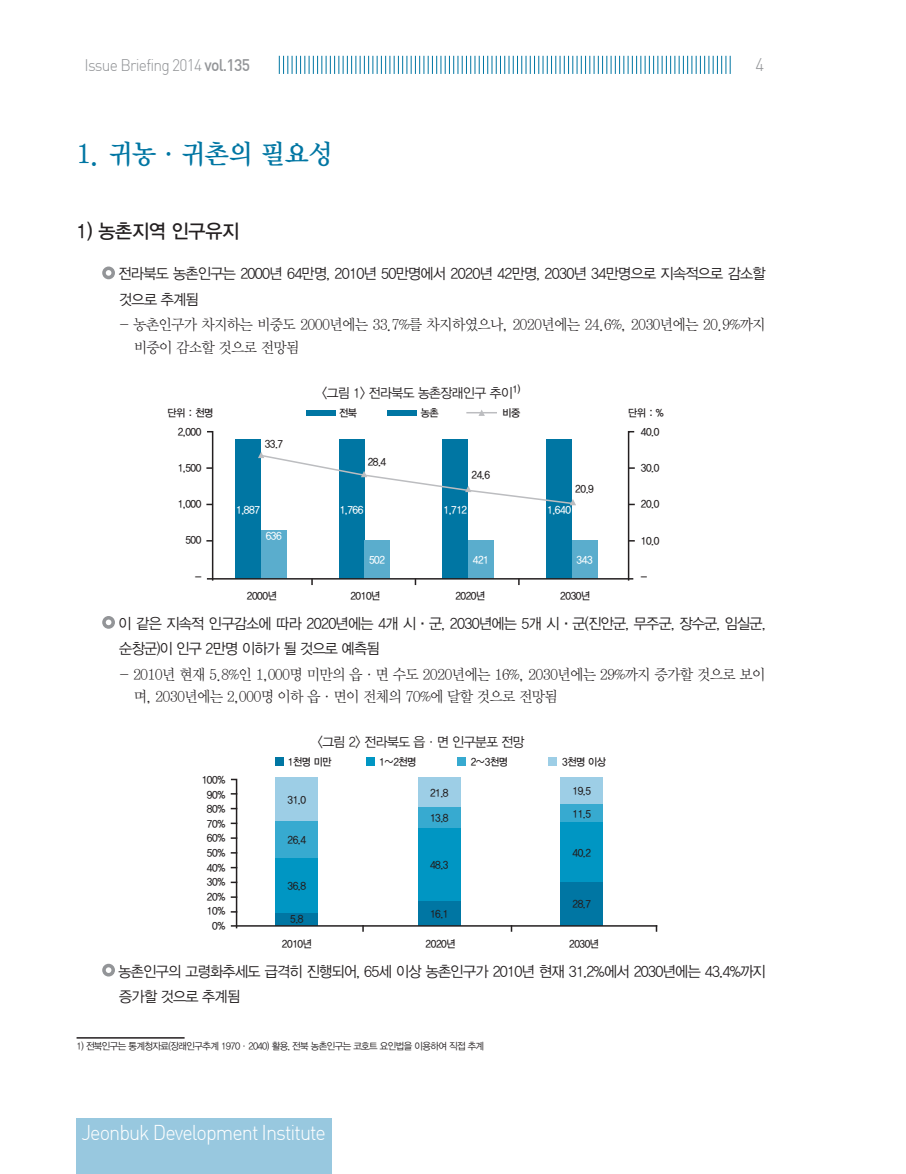
<style>
.page{position:relative;width:906px;height:1174px;background:#fff}
.page>*{position:absolute;margin:0;border:0;box-sizing:border-box;transform-origin:0 0}
.t1{font:27px "YDIY Mj O340";letter-spacing:-.015em;color:#0076a3;scale:.95 1}
.t2{font:21px "Dinlig";letter-spacing:-.05em;color:#fff;scale:.95 1}
.t3{font:19.5px "YDIYGO330";letter-spacing:-.015em;color:#231f20;scale:.95 1}
.t4{font:18px "Dinlig";color:#939598;scale:.95 1}
.t5{font:16.5px "Dinlig";letter-spacing:-.05em;color:#939598;scale:.95 1}
.t6{font:15px/25.5px "YDIYGO320";letter-spacing:-.05em;color:#231f20;scale:.95 1}
.t7{font:15px/22.5px "YDIY Mj O320";letter-spacing:-.05em;color:#231f20;scale:.95 1}
.t8{font:13.5px "YDIYGO320";letter-spacing:-.04em;color:#231f20;scale:.95 1}
.t9{font:10.5px/14.5px "YDIYGO330";letter-spacing:-.04em;color:#231f20;scale:.95 1}
.t10{font:10.5px "YDIYGO330";letter-spacing:-.04em;color:#fff;scale:.95 1}
.t11{font:9.75px "YDIYGO320";letter-spacing:-.06em;color:#231f20;scale:.95 1}
.s1{font-family:"Dinmed"}
.s2{font-family:"YDIYGO140 KS Cpc EUC H"}
</style>
<div class="page">
<svg style="left:102px;top:266px;width:13px;height:13px"></svg>
<svg style="left:206px;top:431px;width:8px;height:150px"></svg>
<svg style="left:627px;top:431px;width:8px;height:150px"></svg>
<div style="left:235px;top:440px;width:26px;height:139px;background:#0076a3"></div>
<div style="left:261px;top:531px;width:25px;height:48px;background:#5aadcd"></div>
<div style="left:339px;top:440px;width:25px;height:139px;background:#0076a3"></div>
<div style="left:442px;top:440px;width:26px;height:139px;background:#0076a3"></div>
<div style="left:546px;top:440px;width:26px;height:139px;background:#0076a3"></div>
<div style="left:364px;top:540px;width:26px;height:39px;background:#5aadcd"></div>
<div style="left:468px;top:540px;width:25px;height:39px;background:#5aadcd"></div>
<div style="left:572px;top:540px;width:25px;height:39px;background:#5aadcd"></div>
<div style="left:306px;top:410px;width:29px;height:6px;background:#0076a3"></div>
<div style="left:387px;top:410px;width:29px;height:6px;background:#0076a3"></div>
<hr style="left:466px;top:412px;width:31px;height:1px;background:#bcbdc0">
<svg style="left:478px;top:410px;width:7px;height:6px"></svg>
<svg style="left:258px;top:452px;width:318px;height:53px"></svg>
<hr style="left:207px;top:578px;width:426px;height:1px;background:#231f20">
<svg style="left:311px;top:578px;width:2px;height:7px"></svg>
<svg style="left:102px;top:616px;width:13px;height:13px"></svg>
<div style="left:275px;top:777px;width:43px;height:45px;background:#9dcee6"></div>
<div style="left:275px;top:821px;width:43px;height:37px;background:#37aad0"></div>
<div style="left:275px;top:858px;width:43px;height:56px;background:#0096c3"></div>
<div style="left:275px;top:913px;width:43px;height:12px;background:#0076a3"></div>
<div style="left:418px;top:777px;width:42px;height:30px;background:#9dcee6"></div>
<div style="left:418px;top:806px;width:42px;height:22px;background:#37aad0"></div>
<div style="left:418px;top:827px;width:42px;height:74px;background:#0096c3"></div>
<div style="left:418px;top:901px;width:42px;height:24px;background:#0076a3"></div>
<div style="left:560px;top:777px;width:43px;height:27px;background:#9dcee6"></div>
<div style="left:560px;top:804px;width:43px;height:18px;background:#37aad0"></div>
<div style="left:560px;top:822px;width:43px;height:60px;background:#0096c3"></div>
<div style="left:560px;top:881px;width:43px;height:44px;background:#0076a3"></div>
<div style="left:275px;top:757px;width:8px;height:9px;background:#0076a3"></div>
<div style="left:366px;top:757px;width:8px;height:9px;background:#0096c3"></div>
<div style="left:457px;top:757px;width:8px;height:9px;background:#37aad0"></div>
<div style="left:548px;top:757px;width:8px;height:9px;background:#9dcee6"></div>
<hr style="left:231px;top:925px;width:426px;height:1px;background:#231f20">
<svg style="left:362px;top:925px;width:2px;height:6px"></svg>
<svg style="left:230px;top:778px;width:8px;height:151px"></svg>
<svg style="left:102px;top:963px;width:13px;height:13px"></svg>
<hr style="left:77px;top:1037px;width:108px;height:1px;background:#231f20">
<div style="left:77px;top:1118px;width:255px;height:56px;background:#98c8df"></div>
<svg style="left:279px;top:56px;width:452px;height:18px"></svg>
<p class="t5" style="left:84px;top:55px;width:176px">Issue Briefing 2014 <span class="s1">vol.135</span></p>
<p class="t4" style="left:755px;top:54px;width:11px">4</p>
<h1 class="t1" style="left:77px;top:140px;width:271px">1. 귀농·귀촌의 필요성</h1>
<h3 class="t3" style="left:77px;top:220px;width:173px">1) 농촌지역 인구유지</h3>
<p class="t6" style="left:119px;top:261px;width:682px">전라북도 농촌인구는 2000년 64만명, 2010년 50만명에서 2020년 42만명, 2030년 34만명으로 지속적으로 감소할 것으로 추계됨</p>
<p class="t7" style="left:134px;top:314px;width:666px;text-indent:-15px">- 농촌인구가 차지하는 비중도 2000년에는 33.7%를 차지하였으나, 2020년에는 24.6%, 2030년에는 20.9%까지 비중이 감소할 것으로 전망됨</p>
<p class="t8" style="left:322px;top:385px;width:210px">&lt;그림 1&gt; 전라북도 농촌장래인구 추이<sup>1)</sup></p>
<p class="t9" style="left:421px;top:405px;width:20px">농촌</p>
<p class="t9" style="left:502px;top:405px;width:20px">비중</p>
<p class="t9" style="left:339px;top:405px;width:20px">전북</p>
<p class="t9" style="left:167px;top:406px;width:50px">단위 : 천명</p>
<p class="t9" style="left:628px;top:406px;width:39px">단위 : %</p>
<p class="t9" style="left:178px;top:425px;width:26px">2,000</p>
<p class="t9" style="left:178px;top:461px;width:26px">1,500</p>
<p class="t9" style="left:178px;top:497px;width:26px">1,000</p>
<p class="t9" style="left:185px;top:533px;width:18px">500</p>
<p class="t9" style="left:195px;top:569px;width:8px">-</p>
<p class="t9" style="left:641px;top:425px;width:21px">40.0</p>
<p class="t9" style="left:641px;top:461px;width:21px">30.0</p>
<p class="t9" style="left:641px;top:497px;width:21px">20.0</p>
<p class="t9" style="left:641px;top:533px;width:21px">10.0</p>
<p class="t9" style="left:641px;top:569px;width:8px">-</p>
<p class="t9" style="left:265px;top:436px;width:21px">33.7</p>
<p class="t9" style="left:368px;top:455px;width:21px">28.4</p>
<p class="t9" style="left:471px;top:468px;width:21px">24.6</p>
<p class="t9" style="left:575px;top:481px;width:21px">20.9</p>
<p class="t10" style="left:236px;top:503px;width:26px">1,887</p>
<p class="t10" style="left:340px;top:503px;width:26px">1,766</p>
<p class="t10" style="left:443px;top:503px;width:26px">1,712</p>
<p class="t10" style="left:547px;top:503px;width:26px">1,640</p>
<p class="t10" style="left:266px;top:530px;width:18px">636</p>
<p class="t10" style="left:369px;top:554px;width:18px">502</p>
<p class="t10" style="left:473px;top:554px;width:18px">421</p>
<p class="t10" style="left:576px;top:554px;width:18px">343</p>
<p class="t9" style="left:247px;top:588px;width:33px">2000년</p>
<p class="t9" style="left:350px;top:588px;width:33px">2010년</p>
<p class="t9" style="left:455px;top:588px;width:33px">2020년</p>
<p class="t9" style="left:560px;top:588px;width:33px">2030년</p>
<p class="t6" style="left:119px;top:611px;width:682px">이 같은 지속적 인구감소에 따라 2020년에는 4개 시<span class="s2">·</span>군, 2030년에는 5개 시<span class="s2">·</span>군(진안군, 무주군, 장수군, 임실군, 순창군)이 인구 2만명 이하가 될 것으로 예측됨</p>
<p class="t7" style="left:134px;top:663px;width:666px;text-indent:-15px">- 2010년 현재 5.8%인 1,000명 미만의 읍·면 수도 2020년에는 16%, 2030년에는 29%까지 증가할 것으로 보이 며, 2030년에는 2,000명 이하 읍·면이 전체의 70%에 달할 것으로 전망됨</p>
<p class="t8" style="left:317px;top:734px;width:220px">&lt;그림 2&gt; 전라북도 읍·면 인구분포 전망</p>
<p class="t9" style="left:202px;top:773px;width:26px;text-align:right">100%<br>90%<br>80%<br>70%<br>60%<br>50%<br>40%<br>30%<br>20%<br>10%<br>0%</p>
<p class="t9" style="left:288px;top:755px;width:48px">1천명 미만</p>
<p class="t9" style="left:379px;top:755px;width:41px">1~2천명</p>
<p class="t9" style="left:471px;top:755px;width:41px">2~3천명</p>
<p class="t9" style="left:562px;top:755px;width:48px">3천명 이상</p>
<p class="t9" style="left:287px;top:792px;width:21px">31.0</p>
<p class="t9" style="left:287px;top:832px;width:21px">26.4</p>
<p class="t9" style="left:287px;top:879px;width:21px">36.8</p>
<p class="t9" style="left:290px;top:912px;width:15px">5.8</p>
<p class="t9" style="left:430px;top:785px;width:21px">21.8</p>
<p class="t9" style="left:430px;top:810px;width:21px">13.8</p>
<p class="t9" style="left:430px;top:857px;width:21px">48.3</p>
<p class="t9" style="left:430px;top:906px;width:21px">16.1</p>
<p class="t9" style="left:572px;top:779px;width:21px;line-height:22.8px">19.5<br>11.5</p>
<p class="t9" style="left:572px;top:845px;width:21px">40.2</p>
<p class="t9" style="left:572px;top:896px;width:21px">28.7</p>
<p class="t9" style="left:282px;top:936px;width:33px">2010년</p>
<p class="t9" style="left:426px;top:936px;width:33px">2020년</p>
<p class="t9" style="left:569px;top:936px;width:33px">2030년</p>
<p class="t6" style="left:119px;top:958px;width:682px">농촌인구의 고령화추세도 급격히 진행되어, 65세 이상 농촌인구가 2010년 현재 31.2%에서 2030년에는 43.4%까지 증가할 것으로 추계됨</p>
<p class="t11" style="left:77px;top:1040px;width:430px">1) 전북인구는 통계청자료(장래인구추계 1970·2040) 활용, 전북 농촌인구는 코호트 요인법을 이용하여 직접 추계</p>
<h2 class="t2" style="left:81px;top:1119px;width:259px">Jeonbuk Development Institute</h2>
</div>
